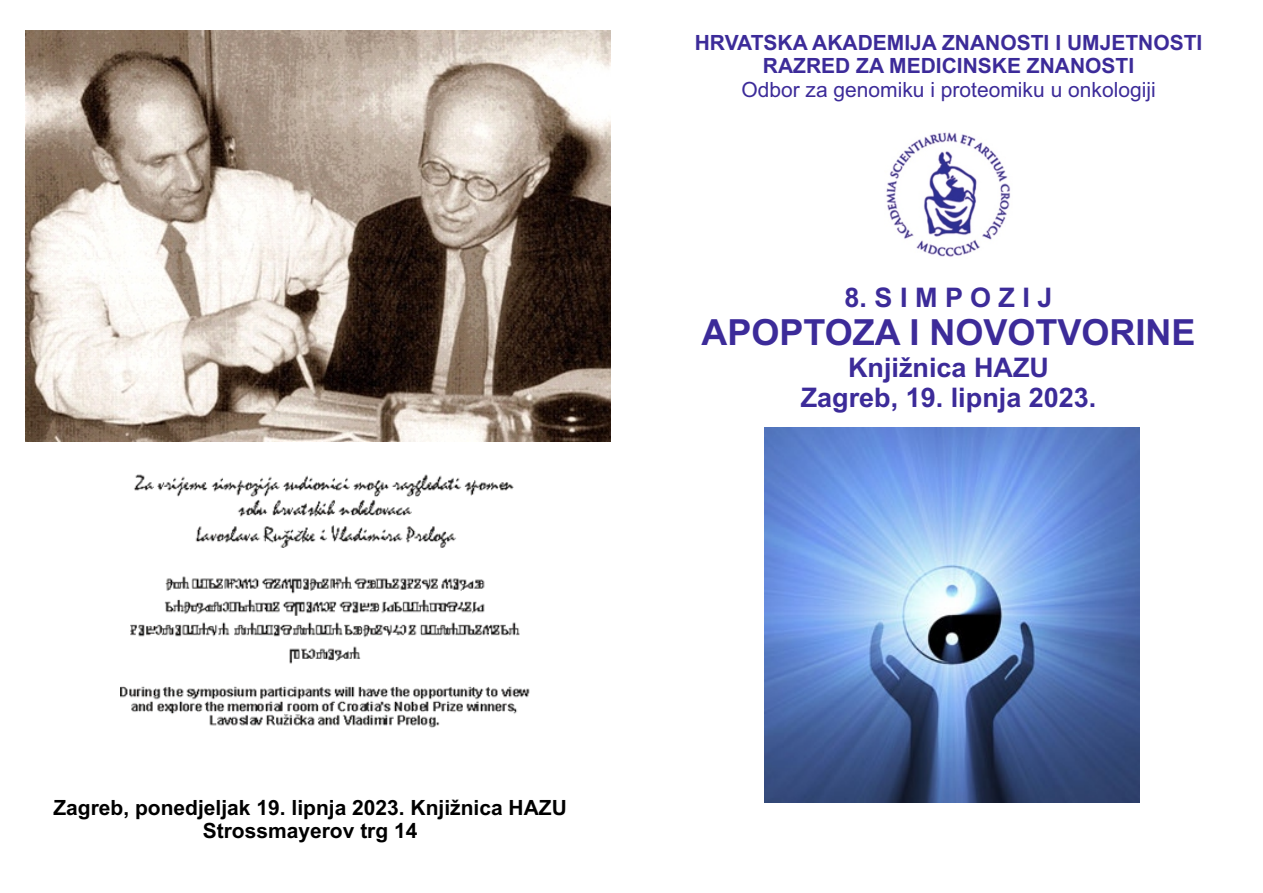
<style>
.page{position:relative;width:1263px;height:893px;background:#fff}
.page>*{position:absolute;margin:0;border:0;box-sizing:border-box;transform-origin:0 0}
.t1{font:700 36px "Arial";color:#3c2b99}
.t2{font:700 27px/30.2px "Arial";color:#3c2b99;text-align:center}
.t3{font:700 21px/23.4px "Arial";color:#000;text-align:center}
.t4{font:700 21px "Arial";color:#3c2b99}
.t5{font:21px "Arial";color:#3c2b99}
</style>
<div class="page">
<img style="left:764px;top:428px;width:375px;height:375px">
<img style="left:886px;top:132px;width:125px;height:125px">
<img style="left:121px;top:474px;width:409px;height:254px">
<img style="left:26px;top:30px;width:585px;height:411px">
<p class="t4" style="left:695px;top:34px;width:509px">HRVATSKA AKADEMIJA ZNANOSTI I UMJETNOSTI</p>
<p class="t4" style="left:763px;top:58px;width:373px">RAZRED ZA MEDICINSKE ZNANOSTI</p>
<p class="t5" style="left:741px;top:81px;width:416px">Odbor za genomiku i proteomiku u onkologiji</p>
<p class="t2" style="left:844px;top:284px;width:210px">8. S I M P O Z I J</p>
<h1 class="t1" style="left:701px;top:319px;width:496px">APOPTOZA I NOVOTVORINE</h1>
<p class="t2" style="left:801px;top:355px;width:297px">Knjižnica HAZU<br>Zagreb, 19. lipnja 2023.</p>
<p class="t3" style="left:53px;top:798px;width:515px">Zagreb, ponedjeljak 19. lipnja 2023. Knjižnica HAZU<br>Strossmayerov trg 14</p>
</div>
